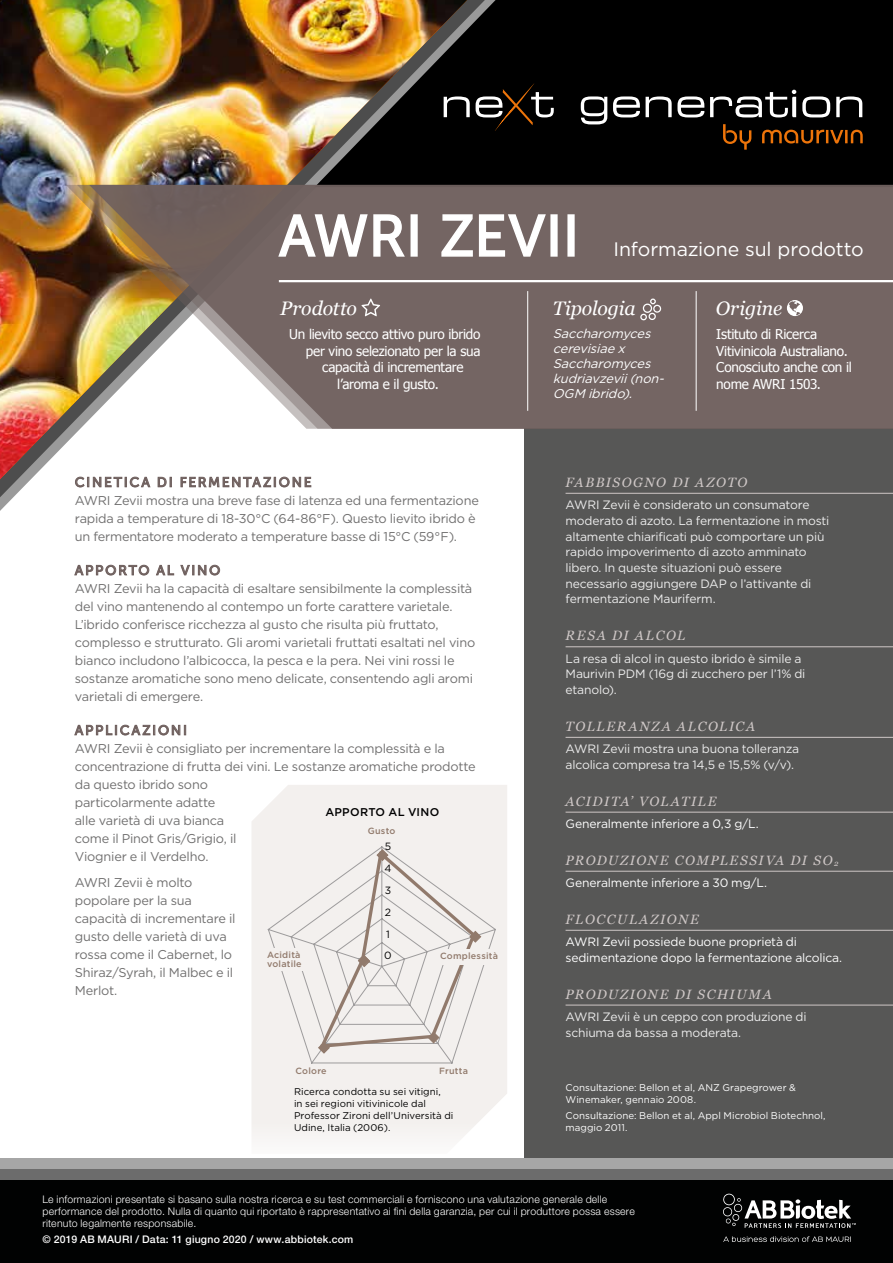
<style>
.page{position:relative;width:893px;height:1263px;background:#fff}
.page>*{position:absolute;margin:0;border:0;box-sizing:border-box;transform-origin:0 0}
.t1{font:57.9px "Museo Sans 500";color:#fff}
.t2{font:italic 19.5px "Georgia";letter-spacing:-.01em;color:#fff}
.t3{font:19.5px "Gotham";letter-spacing:-.005em;color:#fff}
.t4{font:13.5px/16.5px "Tahoma";letter-spacing:-.015em;color:#fff}
.t5{font:italic 13.5px "Georgia";letter-spacing:.12em;color:#cec7c6}
.t6{font:13.5px "Museo Sans 500";letter-spacing:.14em;color:#6f605e}
.t7{font:12.75px/18px "Gotham";letter-spacing:-.02em;color:#706f6f}
.t8{font:italic 12.75px/15px "Gotham";color:#fff}
.t9{font:12.15px/15.8px "Gotham";letter-spacing:-.015em;color:#ededed}
.t10{font:12.15px/15.8px "Gotham";letter-spacing:-.015em;color:#fff}
.t11{font:500 11.25px "Gotham";letter-spacing:.02em;color:#000}
.t12{font:300 10.5px/12px "Helvetica Neue LT Std";letter-spacing:.02em;color:#fff}
.t13{font:500 10.5px "Helvetica Neue LT Std";letter-spacing:.02em;color:#fff}
.t14{font:10.5px/22px "Gotham";color:#000}
.t15{font:9.75px/12px "Gotham";letter-spacing:.005em;color:#fff}
.t16{font:9.75px/12px "Gotham";color:#000}
.t17{font:500 9px/9px "Gotham";letter-spacing:.025em;color:#917a6c}
</style>
<div class="page">
<div style="left:519px;top:0;width:374px;height:185px;background:#000"></div>
<div style="left:0;top:1158px;width:893px;height:105px;background:#a6a6a6"></div>
<div style="left:0;top:1169px;width:893px;height:94px;background:#6c6c6c"></div>
<div style="left:0;top:1180px;width:893px;height:83px;background:#010202"></div>
<svg style="left:723px;top:1236px;width:128px;height:6px"></svg>
<svg style="left:723px;top:1194px;width:133px;height:34px"></svg>
<div style="left:524px;top:429px;width:369px;height:729px;background:#575756"></div>
<div style="left:480px;top:0;width:39px;height:185px;background:#000"></div>
<img style="left:0;top:0;width:480px;height:501px">
<svg style="left:444px;top:96px;width:26px;height:21px"></svg>
<svg style="left:581px;top:90px;width:282px;height:60px;background:#2b2521"></svg>
<svg style="left:476px;top:82px;width:78px;height:52px;background:#26211d"></svg>
<div style="left:252px;top:785px;width:255px;height:354px;background:#f3f0ee"></div>
<svg style="left:89px;top:185px;width:804px;height:244px;background:#81726d"></svg>
<hr style="left:279px;top:280px;width:614px;height:2px;background:#fff">
<svg style="left:277px;top:213px;width:129px;height:45px;background:#8d817f"></svg>
<div style="left:410px;top:214px;width:8px;height:43px;border:1px solid #fff"></div>
<svg style="left:440px;top:214px;width:107px;height:44px;background:#8c807e"></svg>
<div style="left:550px;top:214px;width:8px;height:43px;border:1px solid #fff"></div>
<div style="left:567px;top:214px;width:8px;height:43px;border:1px solid #fff"></div>
<hr style="left:527px;top:291px;width:1px;height:120px;background:#fff">
<hr style="left:696px;top:291px;width:1px;height:120px;background:#fff">
<svg style="left:361px;top:299px;width:19px;height:17px"></svg>
<svg style="left:650px;top:299px;width:6px;height:5px"></svg>
<div style="left:653px;top:305px;width:8px;height:8px;border:1px solid #fff;border-radius:50%"></div>
<div style="left:640px;top:314px;width:7px;height:6px;border:1px solid #fff;border-radius:50%"></div>
<div style="left:643px;top:304px;width:9px;height:9px;border:1px solid #fff;border-radius:50%"></div>
<div style="left:649px;top:313px;width:7px;height:7px;border:1px solid #fff;border-radius:50%"></div>
<svg style="left:787px;top:300px;width:16px;height:16px"></svg>
<svg style="left:75px;top:476px;width:76px;height:12px"></svg>
<svg style="left:158px;top:477px;width:14px;height:10px"></svg>
<svg style="left:180px;top:476px;width:131px;height:12px"></svg>
<svg style="left:74px;top:565px;width:75px;height:11px"></svg>
<svg style="left:156px;top:565px;width:18px;height:11px"></svg>
<svg style="left:180px;top:564px;width:40px;height:12px"></svg>
<svg style="left:74px;top:724px;width:112px;height:12px"></svg>
<hr style="left:566px;top:493px;width:327px;height:1px;background:#cec7c6">
<hr style="left:566px;top:646px;width:327px;height:1px;background:#cec7c6">
<hr style="left:566px;top:737px;width:327px;height:1px;background:#cec7c6">
<hr style="left:566px;top:812px;width:327px;height:1px;background:#cec7c6">
<hr style="left:566px;top:871px;width:327px;height:1px;background:#cec7c6">
<hr style="left:566px;top:930px;width:327px;height:1px;background:#cec7c6">
<hr style="left:566px;top:1005px;width:327px;height:1px;background:#cec7c6">
<div style="left:267px;top:845px;width:230px;height:219px;background:#f3f0ee"></div>
<svg style="left:317px;top:848px;width:165px;height:206px;background:#e8e4e1"></svg>
<div style="left:264px;top:948px;width:42px;height:23px;background:#f3f0ee"></div>
<div style="left:440px;top:949px;width:63px;height:15px;background:#f3f0ee"></div>
<h1 class="t1" style="left:279px;top:204px;width:302px">AWRI ZEVII</h1>
<h2 class="t3" style="left:613px;top:238px;width:252px">Informazione sul prodotto</h2>
<h2 class="t2" style="left:280px;top:294px;width:78px">Prodotto</h2>
<p class="t4" style="left:289px;top:325px;width:193px">Un lievito secco attivo puro ibrido</p>
<p class="t4" style="left:306px;top:342px;width:176px">per vino selezionato per la sua</p>
<p class="t4" style="left:322px;top:358px;width:143px">capacità di incrementare</p>
<p class="t4" style="left:337px;top:375px;width:103px">l’aroma e il gusto.</p>
<p class="t6" style="left:75px;top:475px;width:238px">CINETICA DI FERMENTAZIONE</p>
<p class="t7" style="left:75px;top:491px;width:406px">AWRI Zevii mostra una breve fase di latenza ed una fermentazione rapida a temperature di 18-30°C (64-86°F). Questo lievito ibrido è un fermentatore moderato a temperature basse di 15°C (59°F).</p>
<p class="t6" style="left:75px;top:563px;width:147px">APPORTO AL VINO</p>
<p class="t7" style="left:75px;top:579px;width:402px">AWRI Zevii ha la capacità di esaltare sensibilmente la complessità del vino mantenendo al contempo un forte carattere varietale.<br>L’ibrido conferisce ricchezza al gusto che risulta più fruttato, complesso e strutturato. Gli aromi varietali fruttati esaltati nel vino bianco includono l’albicocca, la pesca e la pera. Nei vini rossi le sostanze aromatiche sono meno delicate, consentendo agli aromi varietali di emergere.</p>
<p class="t6" style="left:75px;top:723px;width:114px">APPLICAZIONI</p>
<p class="t7" style="left:75px;top:739px;width:402px">AWRI Zevii è consigliato per incrementare la complessità e la concentrazione di frutta dei vini. Le sostanze aromatiche prodotte da questo ibrido sono<br>particolarmente adatte<br>alle varietà di uva bianca<br>come il Pinot Gris/Grigio, il<br>Viognier e il Verdelho.</p>
<p class="t7" style="left:75px;top:873px;width:162px">AWRI Zevii è molto popolare per la sua capacità di incrementare il gusto delle varietà di uva rossa come il Cabernet, lo<br>Shiraz/Syrah, il Malbec e il<br>Merlot.</p>
<p class="t11" style="left:325px;top:806px;width:115px">APPORTO AL VINO</p>
<p class="t17" style="left:368px;top:826px;width:29px">Gusto</p>
<p class="t14" style="left:385px;top:835px;width:8px">5</p>
<p class="t14" style="left:385px;top:879px;width:8px">3<br>2</p>
<p class="t14" style="left:384px;top:857px;width:9px">4</p>
<p class="t14" style="left:384px;top:923px;width:9px;line-height:21.3px">1<br>0</p>
<p class="t17" style="left:267px;top:950px;width:36px">Acidità volatile</p>
<p class="t17" style="left:440px;top:951px;width:60px">Complessità</p>
<p class="t17" style="left:295px;top:1066px;width:33px">Colore</p>
<p class="t17" style="left:439px;top:1066px;width:30px">Frutta</p>
<p class="t16" style="left:294px;top:1085px;width:161px">Ricerca condotta su sei vitigni,<br>in sei regioni vitivinicole dal<br>Professor Zironi dell’Università di<br>Udine, Italia (2006).</p>
<h2 class="t2" style="left:553px;top:294px;width:84px">Tipologia</h2>
<p class="t8" style="left:553px;top:326px;width:116px">Saccharomyces cerevisiae x<br>Saccharomyces kudriavzevii(non-<br>OGM ibrido).</p>
<h2 class="t2" style="left:716px;top:294px;width:68px">Origine</h2>
<p class="t4" style="left:716px;top:325px;width:137px">Istituto di Ricerca<br>Vitivinicola Australiano.<br>Conosciuto anche con il nome AWRI 1503.</p>
<p class="t5" style="left:566px;top:472px;width:183px">FABBISOGNO DI AZOTO</p>
<p class="t9" style="left:566px;top:497px;width:265px">AWRI Zevii è considerato un consumatore moderato di azoto. La fermentazione in mosti altamente chiarificati può comportare un più rapido impoverimento di azoto amminato libero. In queste situazioni può essere necessario aggiungere DAP o l’attivante di fermentazione Mauriferm.</p>
<p class="t5" style="left:566px;top:626px;width:121px">RESA DI ALCOL</p>
<p class="t9" style="left:566px;top:650px;width:241px">La resa di alcol in questo ibrido è simile a<br>Maurivin PDM (16g di zucchero per l’1% di etanolo).</p>
<p class="t5" style="left:566px;top:716px;width:191px">TOLLERANZA ALCOLICA</p>
<p class="t9" style="left:566px;top:741px;width:235px">AWRI Zevii mostra una buona tolleranza alcolica compresa tra 14,5 e 15,5% (v/v).</p>
<p class="t5" style="left:566px;top:791px;width:152px">ACIDITA’ VOLATILE</p>
<p class="t10" style="left:566px;top:815px;width:195px">Generalmente inferiore a 0,3 g/L.</p>
<p class="t5" style="left:566px;top:850px;width:275px">PRODUZIONE COMPLESSIVA DI SO<sub>2</sub></p>
<p class="t10" style="left:566px;top:874px;width:203px">Generalmente inferiore a 30 mg/L.</p>
<p class="t5" style="left:566px;top:909px;width:135px">FLOCCULAZIONE</p>
<p class="t10" style="left:566px;top:934px;width:278px">AWRI Zevii possiede buone proprietà di sedimentazione dopo la fermentazione alcolica.</p>
<p class="t5" style="left:566px;top:984px;width:208px">PRODUZIONE DI SCHIUMA</p>
<p class="t9" style="left:566px;top:1008px;width:242px">AWRI Zevii è un ceppo con produzione di schiuma da bassa a moderata.</p>
<p class="t15" style="left:566px;top:1081px;width:232px">Consultazione: Bellon et al, ANZ Grapegrower &amp;<br>Winemaker, gennaio 2008.</p>
<p class="t15" style="left:566px;top:1109px;width:261px">Consultazione: Bellon et al, Appl Microbiol Biotechnol, maggio 2011.</p>
<p class="t12" style="left:43px;top:1193px;width:594px">Le informazioni presentate si basano sulla nostra ricerca e su test commerciali e forniscono una valutazione generale delle performance del prodotto. Nulla di quanto qui riportato è rappresentativo ai fini della garanzia, per cui il produttore possa essere ritenuto legalmente responsabile.</p>
<p class="t13" style="left:43px;top:1233px;width:312px">© 2019 AB MAURI / Data: 11 giugno 2020 / www.abbiotek.com</p>
</div>
